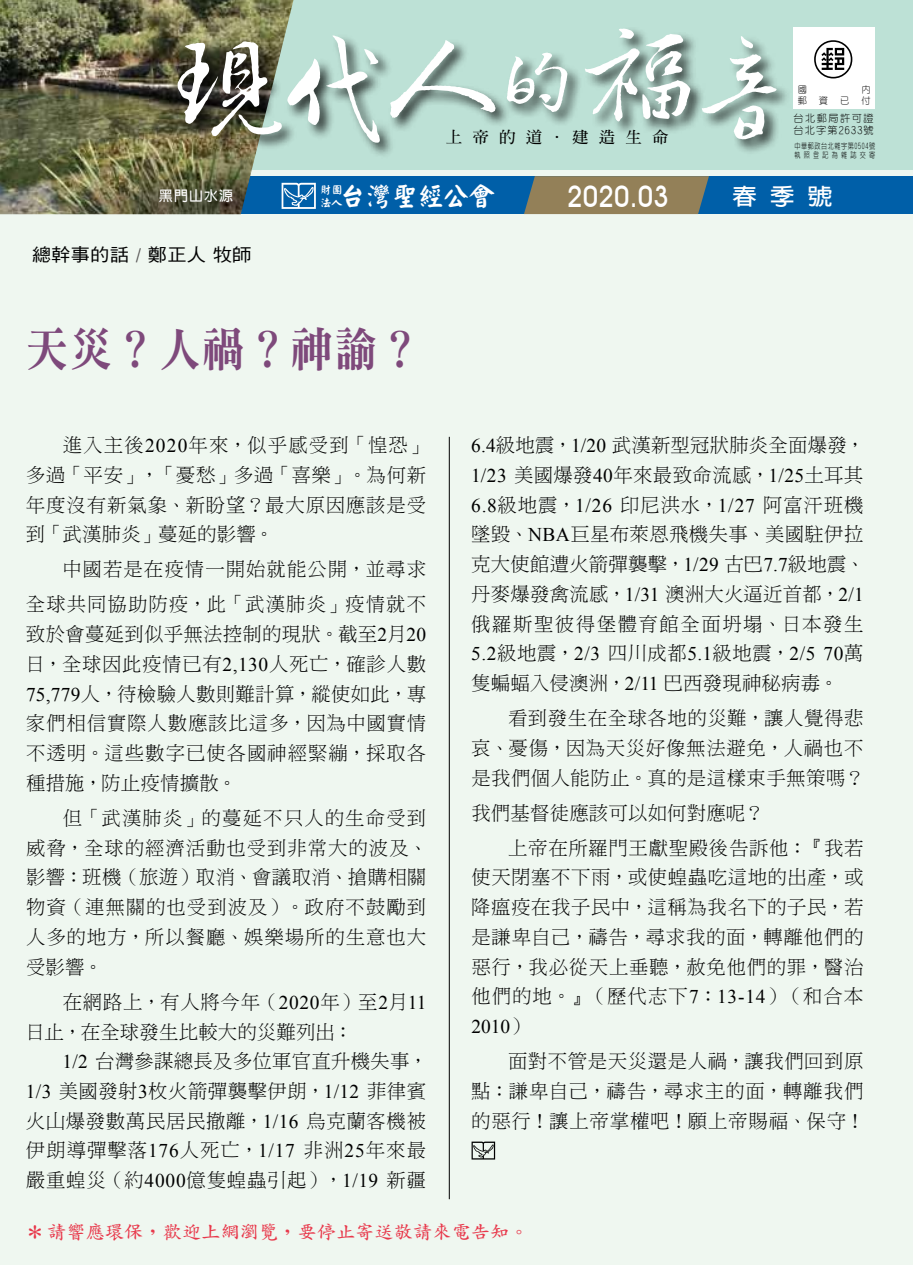
<style>
.page{position:relative;width:913px;height:1265px;background:#eff7f0}
.page>*{position:absolute;margin:0;border:0;box-sizing:border-box;transform-origin:0 0}
.t1{font:47.25px "DF Ming Std W9";color:#7e497b;scale:.89 1}
.t2{font:500 29.4px "Avant Garde IT Cby BT";letter-spacing:.01em;color:#fff;scale:.92 1}
.t3{font:800 25.72px "AR Yan Kai B5";color:#fff}
.t4{font:700 22.75px "AR Hei B5";color:#fff;scale:1.1 1}
.t5{font:19.43px/29.8px "DF Ming Std W3";letter-spacing:.035em;color:#000;text-align:justify}
.t6{font:19.43px/29.8px "DF Ming Std W3";letter-spacing:.01em;color:#000}
.t7{font:19.43px/35px "DF Ming Std W3";letter-spacing:.055em;color:#000;text-align:right}
.t8{font:19.43px "Times New Roman";color:#000}
.t9{font:700 18.2px "AR Kai B5";color:#e8374a;scale:1.05 1}
.t10{font:17.85px "DF Hei Std W5";letter-spacing:.01em;color:#000;scale:1.08 1}
.t11{font:700 15.75px "AR Ming B5";letter-spacing:.6em;color:#000;scale:1.05 1}
.t12{font:700 14px "AR Hei B5";letter-spacing:.075em;color:#fff}
.t13{font:800 11.03px/13px "AR Yan Kai B5";color:#fff}
.t14{font:300 10.15px/12.2px "AR Yuan B5";letter-spacing:.11em;color:#000}
.t15{font:300 9.28px "AR Yuan B5";color:#000}
.t16{font:300 7.88px/9.1px "AR Hei B5";letter-spacing:.09em;color:#000;scale:.77 1}
.s1{color:#595757}
.s2{font-family:"Times New Roman"}
.s3{font-family:"DF Ming Std W3"}
.s4{font-size:23.28px}
</style>
<div class="page">
<div style="left:0;top:0;width:913px;height:170px;background:#bde1d6"></div>
<div style="left:793px;top:27px;width:82px;height:82px;background:#fff"></div>
<svg style="left:814px;top:40px;width:38px;height:38px"></svg>
<div style="left:0;top:176px;width:913px;height:38px;background:#005fa8"></div>
<svg style="left:524px;top:176px;width:185px;height:38px;background:#897d5c"></svg>
<svg style="left:293px;top:183px;width:23px;height:26px"></svg>
<img style="left:0;top:0;width:293px;height:214px">
<div style="left:175px;top:26px;width:616px;height:132px;background:#000;opacity:.75"></div>
<svg style="left:326px;top:35px;width:55px;height:109px"></svg>
<svg style="left:177px;top:41px;width:143px;height:95px"></svg>
<svg style="left:390px;top:40px;width:106px;height:79px"></svg>
<svg style="left:585px;top:28px;width:105px;height:94px"></svg>
<svg style="left:701px;top:36px;width:76px;height:104px"></svg>
<svg style="left:506px;top:53px;width:61px;height:60px"></svg>
<svg style="left:471px;top:1142px;width:24px;height:18px"></svg>
<hr style="left:449px;top:437px;width:1px;height:762px;background:#000">
<p class="t12" style="left:159px;top:188px;width:76px">黑門山水源</p>
<p class="t10" style="left:32px;top:245px;width:205px">總幹事的話 <span class="s1">/</span> 鄭正人 牧師</p>
<p class="t11" style="left:446px;top:130px;width:214px">上帝的道‧建造生命</p>
<p class="t15" style="left:798px;top:85px;width:11px">國</p>
<p class="t15" style="left:861px;top:85px;width:11px">內</p>
<p class="t15" style="left:798px;top:96px;width:11px">郵</p>
<p class="t15" style="left:819px;top:96px;width:11px">資</p>
<p class="t15" style="left:840px;top:96px;width:11px">已</p>
<p class="t15" style="left:861px;top:96px;width:11px">付</p>
<p class="t14" style="left:793px;top:112px;width:82px">台北郵局許可證台北字第2633號</p>
<p class="t16" style="left:794px;top:141px;width:106px">中華郵政台北雜字第0504號執照登記為雜誌交寄</p>
<p class="t13" style="left:320px;top:183px;width:24px">財團法人</p>
<h3 class="t3" style="left:341px;top:183px;width:156px">台灣聖經公會</h3>
<h2 class="t2" style="left:567px;top:179px;width:112px">2020.03</h2>
<p class="t4" style="left:732px;top:185px;width:93px">春季號</p>
<h1 class="t1" style="left:26px;top:323px;width:445px">天災？人禍？神諭？</h1>
<p class="t5" style="left:26px;top:430px;width:404px;text-indent:37px">進入主後<span class="s2">2020</span>年來，似乎感受到「惶恐」多過「平安」，「憂愁」多過「喜樂」。為何新年度沒有新氣象、新盼望？最大原因應該是受到「武漢肺炎」蔓延的影響。</p>
<p class="t7" style="left:26px;top:552px;width:402px">中國若是在疫情一開始就能公開，並尋求<br>全球共同協助防疫，此「武漢肺炎」疫情就不</p>
<p class="t5" style="left:25px;top:619px;width:402px">致於會蔓延到似乎無法控制的現狀。截至<span class="s2">2</span>月<span class="s2">20</span>日，全球因此疫情已有<span class="s2">2,130</span>人死亡，確診人數<span class="s2">75,779</span>人，待檢驗人數則難計算，縱使如此，專家們相信實際人數應該比這多，因為中國實情不透明。這些數字已使各國神經緊繃，採取各種措施，防止疫情擴散。</p>
<p class="t5" style="left:26px;top:803px;width:403px;text-indent:37px">但「武漢肺炎」的蔓延不只人的生命受到威脅，全球的經濟活動也受到非常大的波及、影響：班機（旅遊）取消、會議取消、搶購相關物資（連無關的也受到波及）。政府不鼓勵到人多的地方，所以餐廳、娛樂場所的生意也大受影響。</p>
<p class="t6" style="left:25px;top:987px;width:403px;text-indent:37px">在網路上，有人將今年（<span class="s2">2020</span>年）至<span class="s2">2</span>月<span class="s2">11</span>日止，在全球發生比較大的災難列出：</p>
<p class="t5" style="left:26px;top:1046px;width:403px;text-indent:37px"><span class="s2">1/2</span> 台灣參謀總長及多位軍官直升機失事，<span class="s2">1/3</span> 美國發射<span class="s2">3</span>枚火箭彈襲擊伊朗，<span class="s2">1/12</span> 菲律賓火山爆發數萬民居民撤離，<span class="s2">1/16</span> 烏克蘭客機被伊朗導彈擊落<span class="s2">176</span>人死亡，<span class="s2">1/17</span> 非洲<span class="s2">25</span>年來最嚴重蝗災（約<span class="s2">4000</span>億隻蝗蟲引起），<span class="s2">1/19</span> 新疆</p>
<p class="t5" style="left:471px;top:430px;width:395px"><span class="s2">6.4</span>級地震，<span class="s2">1/20</span> 武漢新型冠狀肺炎全面爆發，<span class="s2">1/23</span> 美國爆發<span class="s2">40</span>年來最致命流感，<span class="s2">1/25</span>土耳其<span class="s2">6.8</span>級地震，<span class="s2">1/26</span> 印尼洪水，<span class="s2">1/27</span> 阿富汗班機墜毀、<span class="s2">NBA</span>巨星布萊恩飛機失事、美國駐伊拉克大使館遭火箭彈襲擊，<span class="s2">1/29</span> 古巴<span class="s2">7.7</span>級地震、丹麥爆發禽流感，<span class="s2">1/31</span> 澳洲大火逼近首都，<span class="s2">2/1</span>俄羅斯聖彼得堡體育館全面坍塌、日本發生</p>
<p class="t8" style="left:471px;top:641px;width:394px">5.2<span class="s3">級地震，</span>2/3 <span class="s3">四川成都</span>5.1<span class="s3">級地震，</span>2/5 70<span class="s3">萬</span></p>
<p class="t5" style="left:508px;top:665px;width:357px;line-height:35px;text-indent:-37px">隻蝙蝠入侵澳洲，<span class="s2">2/11</span> 巴西發現神秘病毒。<br>看到發生在全球各地的災難，讓人覺得悲</p>
<p class="t5" style="left:471px;top:733px;width:395px">哀、憂傷，因為天災好像無法避免，人禍也不是我們個人能防止。真的是這樣束手無策嗎？</p>
<p class="t5" style="left:508px;top:795px;width:357px;line-height:35px;text-indent:-37px">我們基督徒應該可以如何對應呢？<br>上帝在所羅門王獻聖殿後告訴他：『我若</p>
<p class="t5" style="left:471px;top:862px;width:394px">使天閉塞不下雨，或使蝗蟲吃這地的出產，或降瘟疫在我子民中，這稱為我名下的子民，若是謙卑自己，禱告，尋求我的面，轉離他們的惡行，我必從天上垂聽，赦免他們的罪，醫治他們的地。』（歷代志下<span class="s2">7</span>：<span class="s2">13-14</span>）（和合本</p>
<p class="t8" style="left:471px;top:1014px;width:59px">2010<span class="s3">）</span></p>
<p class="t5" style="left:471px;top:1046px;width:395px;text-indent:37px">面對不管是天災還是人禍，讓我們回到原點：謙卑自己，禱告，尋求主的面，轉離我們的惡行！讓上帝掌權吧！願上帝賜福、保守！</p>
<p class="t9" style="left:23px;top:1223px;width:483px"><span class="s4">✽</span>請響應環保，歡迎上網瀏覽，要停止寄送敬請來電告知。</p>
</div>
